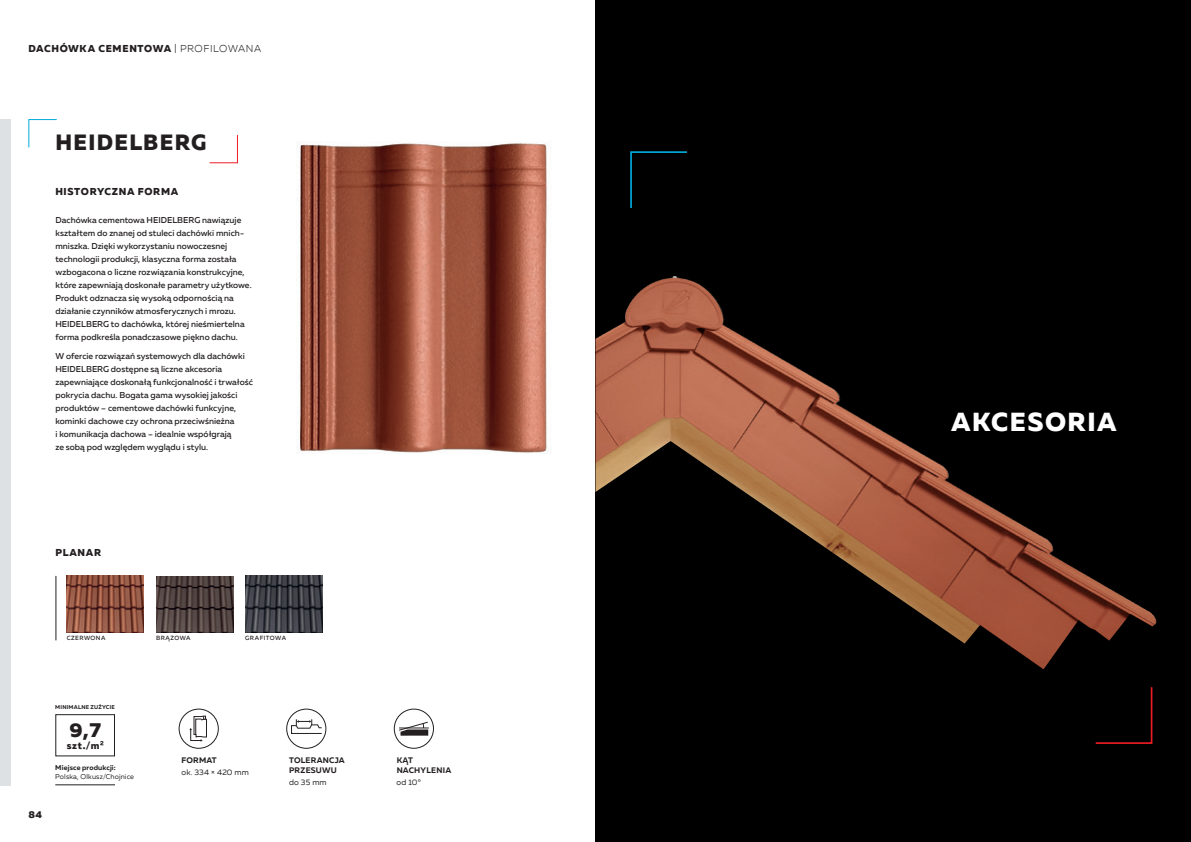
<style>
.page{position:relative;width:1191px;height:842px;background:#fff}
.page>*{position:absolute;margin:0;border:0;box-sizing:border-box;transform-origin:0 0}
.header_26_white{font:800 26px "Muller";letter-spacing:.055em;color:#fff}
.Header_22_black{font:800 22px "Muller";letter-spacing:.06em;color:#231f20}
.t1{font:800 20px "Muller";color:#231f20}
.zywa_pagina_black{font:800 10px "Muller";letter-spacing:.06em;color:#231f20}
.header_10__black{font:800 10px "Muller";letter-spacing:.065em;color:#231f20}
.LITY_TEXT_black_-_Dachowki{font:500 8.5px/13px "Muller";letter-spacing:.005em;color:#231f20}
.Ikona_Bold{font:700 8px/10px "Muller";letter-spacing:.025em;color:#231f20}
.Ikona_Regular{font:8px "Muller";letter-spacing:.015em;color:#231f20}
.Miejsce_produkcji_Regular{font:7px "Muller";letter-spacing:.015em;color:#231f20}
.Miejsce_produkcji_Bold{font:700 7px "Muller";letter-spacing:.02em;color:#231f20}
.kolory_polaci{font:500 6px "Muller";letter-spacing:.08em;color:#231f20}
.MINIMALNE_ZUZYCIE{font:700 5.5px "Muller";letter-spacing:.035em;color:#231f20}
.s1{font-weight:300}
</style>
<div class="page">
<div style="left:0;top:119px;width:11px;height:666px;background:#dde1e4"></div>
<img style="left:156px;top:576px;width:77px;height:57px">
<img style="left:245px;top:576px;width:77px;height:56px">
<hr style="left:55px;top:576px;width:1px;height:64px;background:#231f20">
<div style="left:179px;top:709px;width:39px;height:39px;border:1px solid #231f20;border-radius:50%"></div>
<svg style="left:189px;top:715px;width:18px;height:27px"></svg>
<div style="left:55px;top:714px;width:60px;height:42px;border:1px solid #231f20"></div>
<hr style="left:55px;top:784px;width:60px;height:1px;background:#231f20">
<svg style="left:28px;top:119px;width:29px;height:29px"></svg>
<svg style="left:209px;top:134px;width:29px;height:30px"></svg>
<div style="left:286px;top:709px;width:40px;height:39px;border:1px solid #231f20;border-radius:50%"></div>
<svg style="left:291px;top:719px;width:32px;height:15px"></svg>
<div style="left:394px;top:709px;width:40px;height:39px;border:1px solid #231f20;border-radius:50%"></div>
<svg style="left:399px;top:721px;width:30px;height:15px"></svg>
<img style="left:297px;top:141px;width:251px;height:313px">
<svg style="left:67px;top:576px;width:77px;height:57px;background:#8a4f3e"></svg>
<div style="left:595px;top:0;width:596px;height:842px;background:#000"></div>
<svg style="left:1095px;top:687px;width:58px;height:57px"></svg>
<img style="left:595px;top:151px;width:562px;height:518px">
<p class="zywa_pagina_black" style="left:28px;top:42px;width:234px">DACHÓWKA CEMENTOWA <span class="s1">| PROFILOWANA</span></p>
<p class="Header_22_black" style="left:55px;top:128px;width:153px">HEIDELBERG</p>
<p class="header_10__black" style="left:55px;top:185px;width:124px">HISTORYCZNA FORMA</p>
<p class="LITY_TEXT_black_-_Dachowki" style="left:55px;top:214px;width:198px">Dachówka cementowa HEIDELBERG nawiązuje kształtem do znanej od stuleci dachówki mnich&shy;mniszka. Dzięki wykorzystaniu nowoczesnej technologii produkcji, klasyczna forma została wzbogacona o liczne rozwiązania konstrukcyjne, które zapewniają doskonałe parametry użytkowe.<br>Produkt odznacza się wysoką odpornością na działanie czynników atmosferycznych i mrozu.<br>HEIDELBERG to dachówka, której nieśmiertelna forma podkreśla ponadczasowe piękno dachu.</p>
<p class="LITY_TEXT_black_-_Dachowki" style="left:55px;top:349px;width:199px">W ofercie rozwiązań systemowych dla dachówki HEIDELBERG dostępne są liczne akcesoria zapewniające doskonałą funkcjonalność i trwałość pokrycia dachu. Bogata gama wysokiej jakości produktów – cementowe dachówki funkcyjne, kominki dachowe czy ochrona przeciwśnieżna<br>i komunikacja dachowa – idealnie współgrają<br>ze sobą pod względem wyglądu i stylu.</p>
<p class="header_10__black" style="left:55px;top:546px;width:47px">PLANAR</p>
<p class="kolory_polaci" style="left:67px;top:634px;width:40px">CZERWONA</p>
<p class="kolory_polaci" style="left:156px;top:634px;width:36px">BRĄZOWA</p>
<p class="kolory_polaci" style="left:245px;top:634px;width:42px">GRAFITOWA</p>
<p class="zywa_pagina_black" style="left:28px;top:808px;width:15px">84</p>
<p class="MINIMALNE_ZUZYCIE" style="left:55px;top:704px;width:61px">MINIMALNE ZUŻYCIE</p>
<p class="t1" style="left:69px;top:717px;width:33px">9,7</p>
<p class="zywa_pagina_black" style="left:67px;top:739px;width:38px">szt./m2</p>
<p class="Miejsce_produkcji_Bold" style="left:55px;top:763px;width:62px">Miejsce produkcji:</p>
<p class="Miejsce_produkcji_Regular" style="left:55px;top:772px;width:80px">Polska, Olkusz/Chojnice</p>
<p class="Ikona_Bold" style="left:181px;top:755px;width:37px">FORMAT</p>
<p class="Ikona_Regular" style="left:181px;top:767px;width:69px">ok. 334 × 420 mm</p>
<p class="Ikona_Bold" style="left:289px;top:755px;width:57px">TOLERANCJA<br>PRZESUWU</p>
<p class="Ikona_Regular" style="left:289px;top:777px;width:39px">do 35 mm</p>
<p class="Ikona_Bold" style="left:397px;top:755px;width:56px">KĄT<br>NACHYLENIA</p>
<p class="Ikona_Regular" style="left:396px;top:777px;width:26px">od 10°</p>
<p class="header_26_white" style="left:951px;top:405px;width:167px">AKCESORIA</p>
</div>
